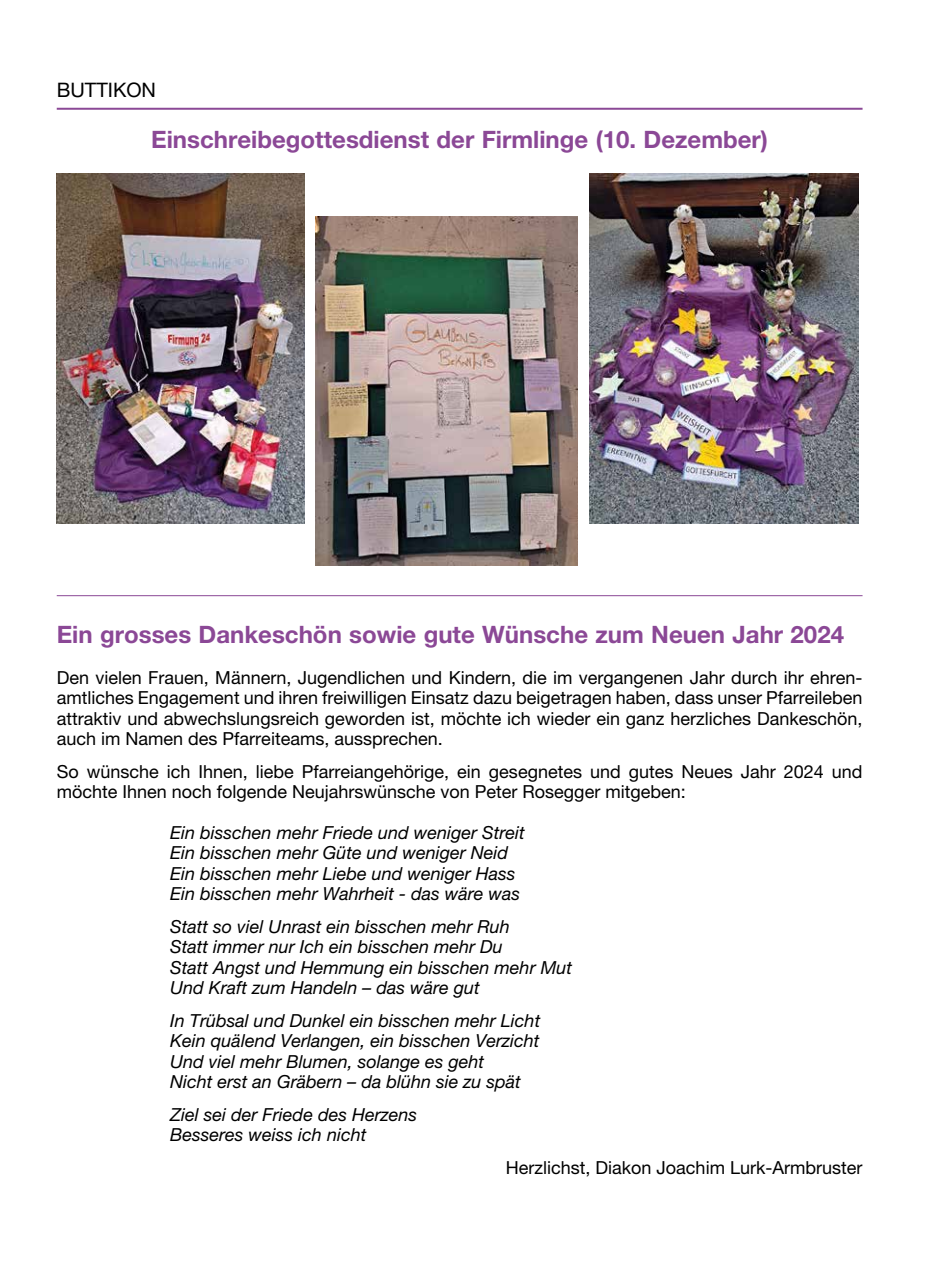
<style>
.page{position:relative;width:942px;height:1276px;background:#fff}
.page>*{position:absolute;margin:0;border:0;box-sizing:border-box;transform-origin:0 0}
.t1{font:700 24px "Helvetica Neue LT Pro";color:#8b4896}
.t2{font:20px "Helvetica Neue LT Pro";color:#000}
.t3{font:18px/20.4px "Helvetica Neue LT Pro";color:#000;text-align:justify}
.t4{font:italic 18px/20.4px "Helvetica Neue LT Pro";color:#000}
</style>
<div class="page">
<hr style="left:57px;top:595px;width:805px;height:1px;background:#8b4896">
<hr style="left:57px;top:108px;width:805px;height:2px;background:#8b4896">
<img style="left:57px;top:174px;width:247px;height:349px">
<img style="left:315px;top:217px;width:262px;height:349px">
<img style="left:589px;top:174px;width:269px;height:349px">
<p class="t2" style="left:57px;top:78px;width:101px">BUTTIKON</p>
<h1 class="t1" style="left:151px;top:124px;width:618px">Einschreibegottesdienst der Firmlinge (10. Dezember)</h1>
<h1 class="t1" style="left:57px;top:619px;width:788px">Ein grosses Dankeschön sowie gute Wünsche zum Neuen Jahr 2024</h1>
<p class="t3" style="left:57px;top:667px;width:807px">Den vielen Frauen, Männern, Jugendlichen und Kindern, die im vergangenen Jahr durch ihr ehren&shy;amtliches Engagement und ihren freiwilligen Einsatz dazu beigetragen haben, dass unser Pfarreileben attraktiv und abwechslungsreich geworden ist, möchte ich wieder ein ganz herzliches Dankeschön, auch im Namen des Pfarreiteams, aussprechen.</p>
<p class="t3" style="left:57px;top:761px;width:807px">So wünsche ich Ihnen, liebe Pfarreiangehörige, ein gesegnetes und gutes Neues Jahr 2024 und möchte Ihnen noch folgende Neujahrswünsche von Peter Rosegger mitgeben:</p>
<p class="t4" style="left:170px;top:822px;width:356px">Ein bisschen mehr Friede und weniger Streit Ein bisschen mehr Güte und weniger Neid Ein bisschen mehr Liebe und weniger Hass Ein bisschen mehr Wahrheit - das wäre was</p>
<p class="t4" style="left:170px;top:916px;width:403px">Statt so viel Unrast ein bisschen mehr Ruh<br>Statt immer nur Ich ein bisschen mehr Du<br>Statt Angst und Hemmung ein bisschen mehr Mut Und Kraft zum Handeln – das wäre gut</p>
<p class="t4" style="left:170px;top:1010px;width:371px">In Trübsal und Dunkel ein bisschen mehr Licht Kein quälend Verlangen, ein bisschen Verzicht Und viel mehr Blumen, solange es geht<br>Nicht erst an Gräbern – da blühn sie zu spät</p>
<p class="t4" style="left:170px;top:1103px;width:248px">Ziel sei der Friede des Herzens<br>Besseres weiss ich nicht</p>
<p class="t3" style="left:505px;top:1157px;width:358px">Herzlichst, Diakon Joachim Lurk-Armbruster</p>
</div>
